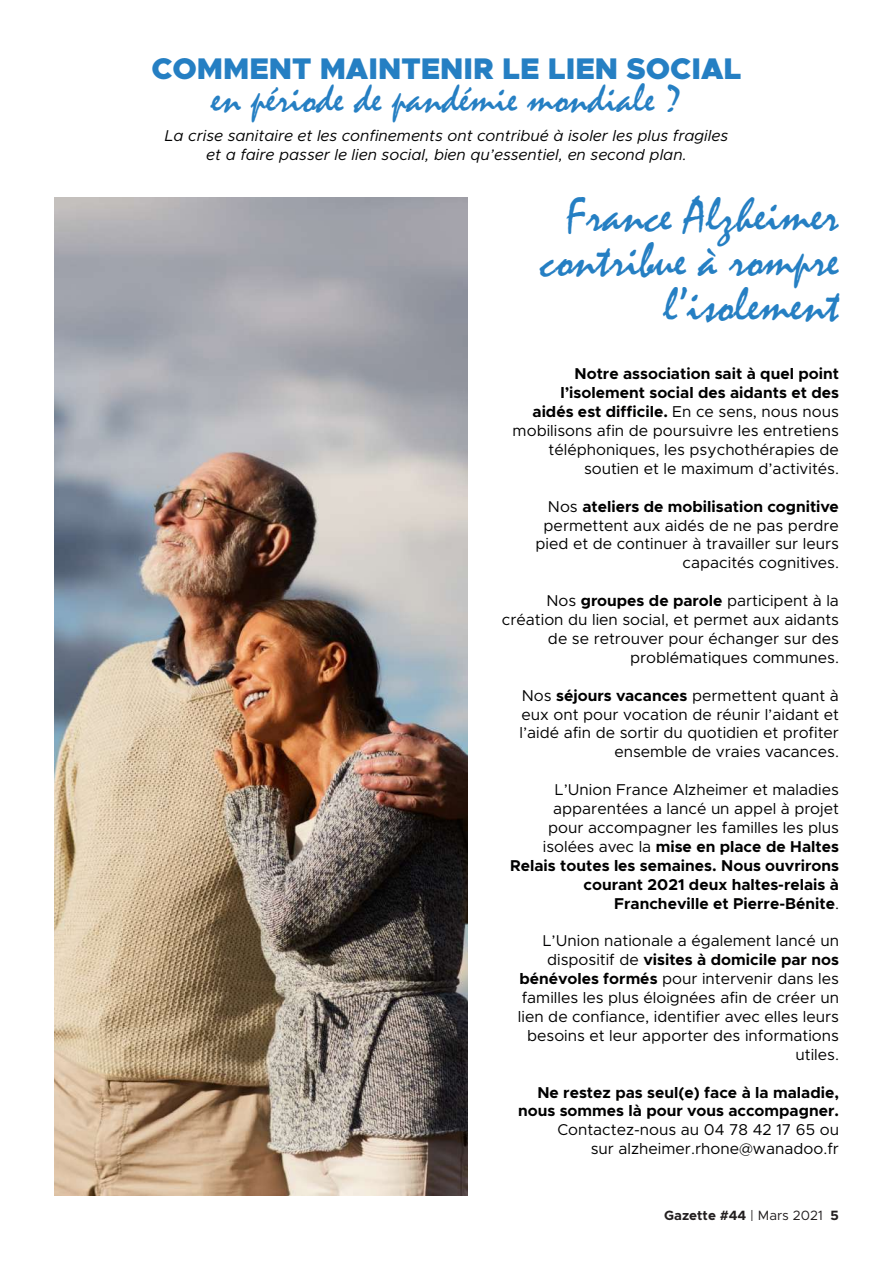
<style>
.page{position:relative;width:893px;height:1263px;background:#fff}
.page>*{position:absolute;margin:0;border:0;box-sizing:border-box;transform-origin:0 0}
.t1{font:49.5px/45px "Mistral";color:#257fc3;text-align:right}
.t2{font:42px "Mistral";color:#257fc3}
.t3{font:900 30px "Metropolis";color:#257fc3}
.t4{font:15.75px/18.9px "Metropolis";color:#000001;text-align:right}
.t5{font:700 15.75px/18.9px "Metropolis";color:#000001;text-align:right}
.t6{font:italic 15.75px/18.9px "Metropolis";color:#000001;text-align:center}
.t7{font:700 13.5px "Metropolis";color:#231f20}
.s1{font-weight:700}
.s2{font-weight:400}
</style>
<div class="page">
<img style="left:54px;top:198px;width:414px;height:997px">
<h3 class="t3" style="left:152px;top:49px;width:591px">COMMENT MAINTENIR LE LIEN SOCIAL</h3>
<h2 class="t2" style="left:211px;top:73px;width:472px">en période de pandémie mondiale ?</h2>
<p class="t6" style="left:165px;top:126px;width:565px">La crise sanitaire et les confinements ont contribué à isoler les plus fragiles et a faire passer le lien social, bien qu’essentiel, en second plan.</p>
<h1 class="t1" style="left:540px;top:194px;width:300px">France Alzheimer contribue à rompre l’isolement</h1>
<p class="t4" style="left:513px;top:364px;width:328px"><span class="s1">Notre association sait à quel point l’isolement social des aidants et des<br>aidés est difficile.</span> En ce sens, nous nous mobilisons afin de poursuivre les entretiens téléphoniques, les psychothérapies de soutien et le maximum d’activités.</p>
<p class="t4" style="left:535px;top:497px;width:305px">Nos <span class="s1">ateliers de mobilisation cognitive </span>permettent aux aidés de ne pas perdre pied et de continuer à travailler sur leurs capacités cognitives.</p>
<p class="t4" style="left:502px;top:591px;width:339px">Nos <span class="s1">groupes de parole</span> participent à la création du lien social, et permet aux aidants de se retrouver pour échanger sur des problématiques communes.</p>
<p class="t4" style="left:519px;top:686px;width:321px">Nos <span class="s1">séjours vacances</span> permettent quant à eux ont pour vocation de réunir l’aidant et l’aidé afin de sortir du quotidien et profiter ensemble de vraies vacances.</p>
<p class="t5" style="left:510px;top:780px;width:330px"><span class="s2">L’Union France Alzheimer et maladies apparentées a lancé un appel à projet<br>pour accompagner les familles les plus isolées avec la</span> mise en place de Haltes Relais toutes les semaines. Nous ouvrirons courant 2021 deux haltes-relais à Francheville et Pierre-Bénite<span class="s2">.</span></p>
<p class="t4" style="left:518px;top:931px;width:323px">L’Union nationale a également lancé un dispositif de <span class="s1">visites à domicile par nos bénévoles formés</span> pour intervenir dans les familles les plus éloignées afin de créer un lien de confiance, identifier avec elles leurs besoins et leur apporter des informations utiles.</p>
<p class="t5" style="left:518px;top:1083px;width:322px">Ne restez pas seul(e) face à la maladie, nous sommes là pour vous accompagner.</p>
<p class="t4" style="left:557px;top:1120px;width:283px">Contactez-nous au 04 78 42 17 65 ou sur alzheimer.rhone@wanadoo.fr</p>
<p class="t7" style="left:664px;top:1206px;width:176px">Gazette #44 <span class="s2">| Mars 2021</span> 5</p>
</div>
